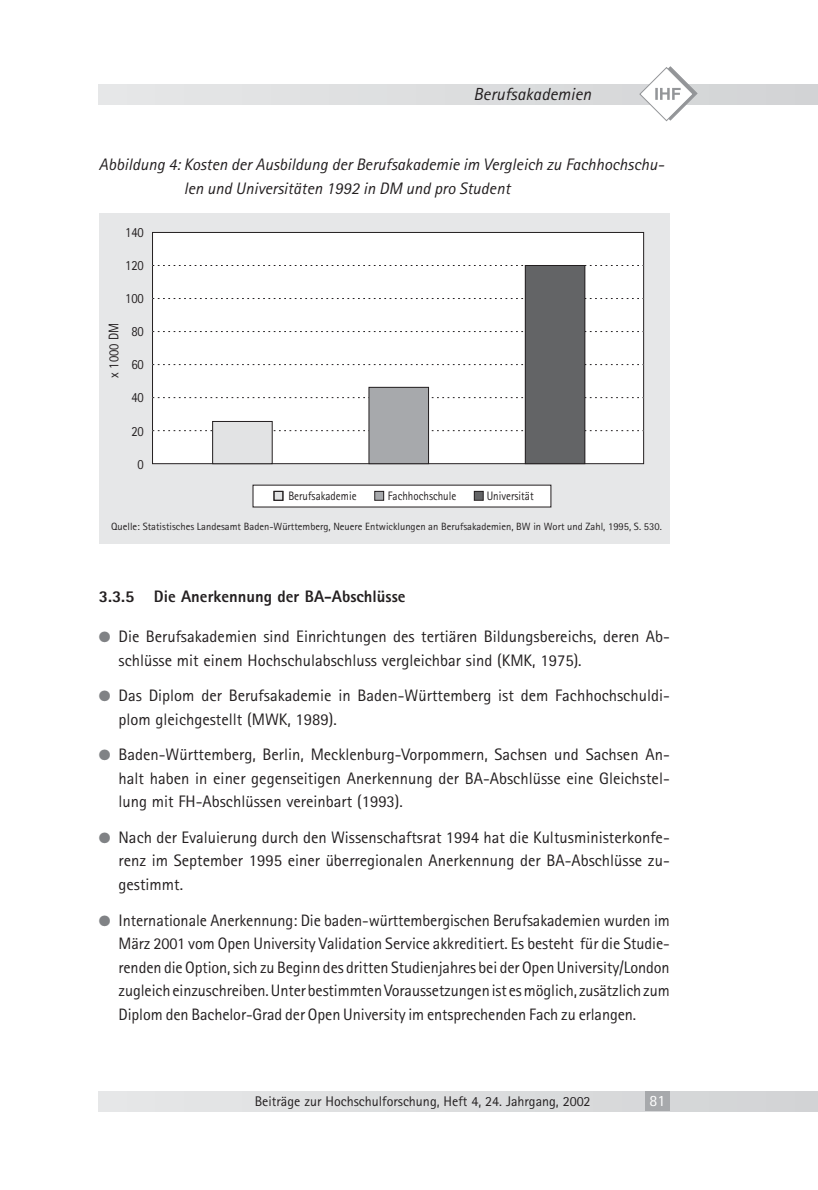
<style>
.page{position:relative;width:818px;height:1190px;background:#fff}
.page>*{position:absolute;margin:0;border:0;box-sizing:border-box;transform-origin:0 0}
.t1{font:italic 17.5px "Rotis Sans Serif";color:#231f20}
.t2{font:16.62px/23.6px "Rotis Sans Serif";color:#231f20}
.t3{font:italic 16.62px/23.6px "Rotis Sans Serif";color:#231f20}
.t4{font:800 16.62px "Rotis Sans Serif";color:#231f20}
.t5{font:16.45px/23.6px "Rotis Sans Serif";letter-spacing:-.005em;color:#231f20;text-align:justify}
.t6{font:15.75px "Rotis Sans Serif";color:#fff}
.t7{font:14px "Rotis Sans Serif";color:#231f20}
.t8{font:14px "Rotis Sans Serif";color:#231f20;scale:.9 1}
.t9{font:12.25px "Rotis Sans Serif";color:#231f20;scale:.9 1}
.t10{font:10.5px "Rotis Sans Serif";color:#231f20}
.s1{color:#808285}
.s2{font-size:16.62px}
</style>
<div class="page">
<div style="left:99px;top:84px;width:718px;height:20px;background:#dddedf"></div>
<div style="left:99px;top:1091px;width:718px;height:20px;background:#dcddde"></div>
<div style="left:644px;top:1091px;width:25px;height:20px;background:#a7a9ac"></div>
<svg style="left:639px;top:66px;width:58px;height:56px"></svg>
<div style="left:99px;top:213px;width:570px;height:331px;background:#e6e7e8"></div>
<div style="left:152px;top:232px;width:491px;height:232px;background:#fff"></div>
<div style="left:152px;top:232px;width:491px;height:232px;border:1px solid #231f20"></div>
<div style="left:253px;top:485px;width:297px;height:22px;background:#fff"></div>
<div style="left:474px;top:491px;width:9px;height:9px;background:#636466"></div>
<div style="left:473px;top:491px;width:10px;height:10px;border:1px solid #231f20"></div>
<div style="left:374px;top:491px;width:9px;height:9px;background:#a7a9ac"></div>
<div style="left:374px;top:491px;width:10px;height:10px;border:1px solid #231f20"></div>
<div style="left:274px;top:491px;width:9px;height:9px;background:#e2e3e4"></div>
<div style="left:273px;top:491px;width:10px;height:10px;border:1px solid #231f20"></div>
<svg style="left:152px;top:265px;width:491px;height:1px"></svg>
<svg style="left:152px;top:298px;width:491px;height:1px"></svg>
<svg style="left:152px;top:331px;width:491px;height:1px"></svg>
<svg style="left:152px;top:364px;width:491px;height:1px"></svg>
<svg style="left:152px;top:397px;width:491px;height:1px"></svg>
<svg style="left:152px;top:430px;width:491px;height:1px"></svg>
<div style="left:212px;top:421px;width:60px;height:43px;background:#e2e3e4"></div>
<div style="left:212px;top:421px;width:60px;height:43px;border:1px solid #231f20"></div>
<div style="left:369px;top:387px;width:59px;height:77px;background:#a7a9ac"></div>
<div style="left:368px;top:387px;width:61px;height:77px;border:1px solid #231f20"></div>
<div style="left:525px;top:265px;width:59px;height:199px;background:#636466"></div>
<div style="left:524px;top:265px;width:61px;height:199px;border:1px solid #231f20"></div>
<p class="t1" style="left:473px;top:88px;width:119px">Berufsakademien</p>
<p class="t3" style="left:184px;top:154px;width:482px;text-indent:-85px">Abbildung 4: Kosten der Ausbildung der Berufsakademie im Vergleich zu Fachhochschu&shy;len und Universitäten 1992 in DM und pro Student</p>
<p class="t8" style="left:109px;top:378px;width:62px;rotate:-90deg">x 1000 DM</p>
<p class="t8" style="left:125px;top:227px;width:23px">140</p>
<p class="t8" style="left:125px;top:260px;width:23px">120</p>
<p class="t8" style="left:125px;top:294px;width:23px">100</p>
<p class="t8" style="left:131px;top:327px;width:15px">80</p>
<p class="t8" style="left:131px;top:360px;width:15px">60</p>
<p class="t8" style="left:131px;top:393px;width:15px">40</p>
<p class="t8" style="left:131px;top:426px;width:15px">20</p>
<p class="t8" style="left:138px;top:459px;width:8px">0</p>
<p class="t9" style="left:288px;top:492px;width:77px">Berufsakademie</p>
<p class="t9" style="left:388px;top:492px;width:77px">Fachhochschule</p>
<p class="t9" style="left:486px;top:492px;width:54px">Universität</p>
<p class="t10" style="left:111px;top:523px;width:552px">Quelle: Statistisches Landesamt Baden-Württemberg, Neuere Entwicklungen an Berufsakademien, BW in Wort und Zahl, 1995, S. 530.</p>
<p class="t4" style="left:99px;top:591px;width:308px">3.3.5 Die Anerkennung der BA-Abschlüsse</p>
<p class="t2" style="left:118px;top:626px;width:552px;text-indent:-20px"><span class="s1">●</span> Die Berufsakademien sind Einrichtungen des tertiären Bildungsbereichs, deren Ab&shy;schlüsse mit einem Hochschulabschluss vergleichbar sind (KMK, 1975).</p>
<p class="t2" style="left:118px;top:685px;width:552px;text-indent:-20px"><span class="s1">●</span> Das Diplom der Berufsakademie in Baden-Württemberg ist dem Fachhochschuldi&shy;plom gleichgestellt (MWK, 1989).</p>
<p class="t2" style="left:118px;top:744px;width:552px;text-align:justify;text-indent:-20px"><span class="s1">●</span> Baden-Württemberg, Berlin, Mecklenburg-Vorpommern, Sachsen und Sachsen An&shy;halt haben in einer gegenseitigen Anerkennung der BA-Abschlüsse eine Gleichstel&shy;lung mit FH-Abschlüssen vereinbart (1993).</p>
<p class="t2" style="left:118px;top:827px;width:552px;text-align:justify;text-indent:-20px"><span class="s1">●</span> Nach der Evaluierung durch den Wissenschaftsrat 1994 hat die Kultusministerkonfe&shy;renz im September 1995 einer überregionalen Anerkennung der BA-Abschlüsse zu&shy;gestimmt.</p>
<p class="t5" style="left:118px;top:910px;width:552px;text-indent:-20px"><span class="s1">●</span> <span class="s2">I</span>nternationale Anerkennung: Die baden-württembergischen Berufsakademien wurden im März 2001 vom Open University Validation Service akkreditiert. Es besteht für die Studie&shy;renden die Option, sich zu Beginn des dritten Studienjahres bei der Open University/London zugleicheinzuschreiben.UnterbestimmtenVoraussetzungenistesmöglich,zusätzlichzum Diplom den Bachelor-Grad der Open University im entsprechenden Fach zu erlangen.</p>
<p class="t7" style="left:254px;top:1096px;width:337px">Beiträge zur Hochschulforschung, Heft 4, 24. Jahrgang, 2002</p>
<p class="t6" style="left:649px;top:1095px;width:17px">81</p>
</div>
